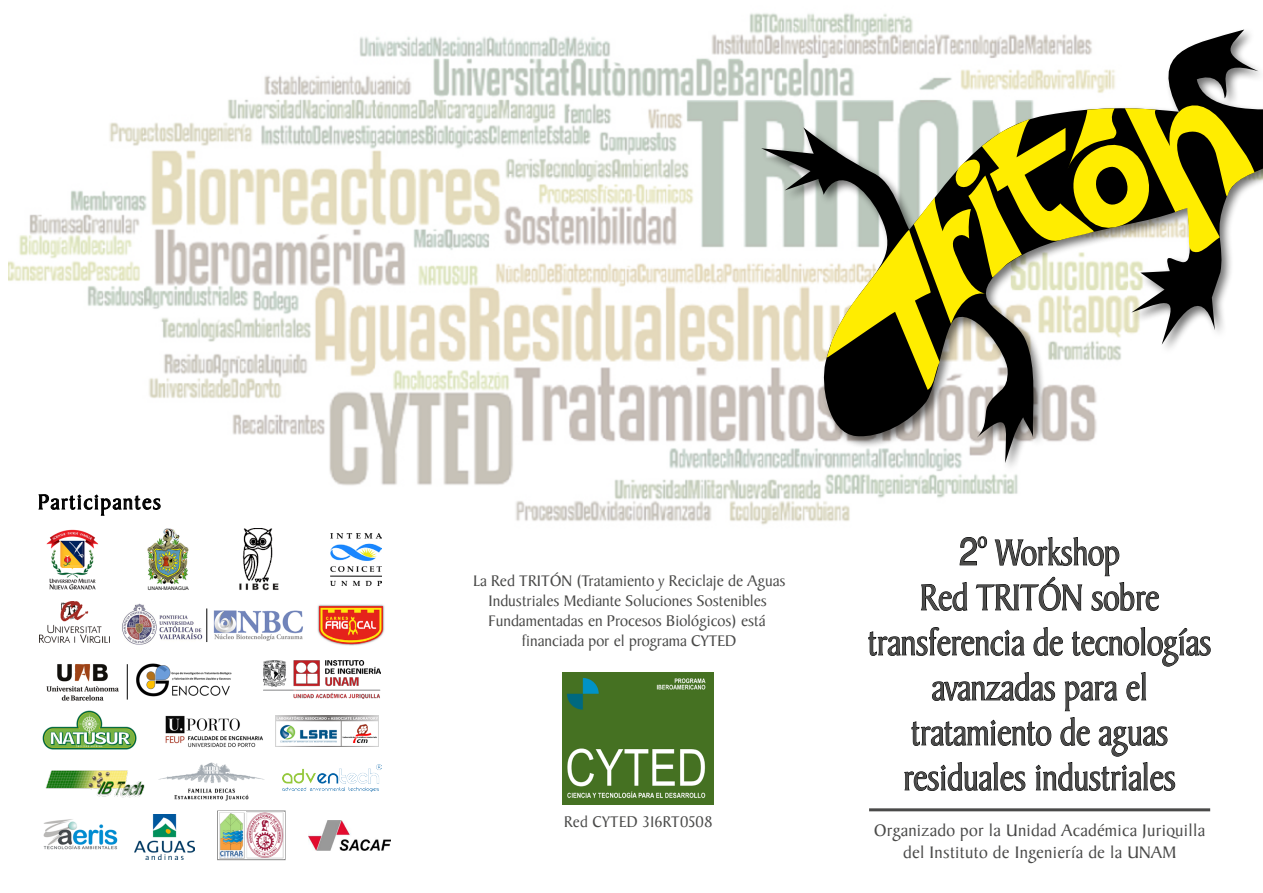
<style>
.page{position:relative;width:1263px;height:893px;background:#fff}
.page>*{position:absolute;margin:0;border:0;box-sizing:border-box;transform-origin:0 0}
.t1{font:39px/45px "Baker Signet";letter-spacing:-.01em;color:#4a4a49;text-align:center;scale:.87 1}
.t2{font:22.2px "Baker Signet";letter-spacing:.06em;color:#000}
.t3{font:18px/22.5px "Baker Signet";letter-spacing:.015em;color:#4a4a49;text-align:center}
.t4{font:16.5px/19.8px "Baker Signet";color:#4a4a49;text-align:center}
.t5{font:4.95px "Arial";color:#000}
.s1{font-family:"Helvetica"}
</style>
<div class="page">
<img style="left:9px;top:13px;width:1009px;height:512px">
<div style="left:759px;top:0;width:504px;height:474px;background:#000;opacity:.55"></div>
<svg style="left:761px;top:0;width:502px;height:463px"></svg>
<svg style="left:827px;top:102px;width:436px;height:288px"></svg>
<svg style="left:37px;top:494px;width:124px;height:31px"></svg>
<img style="left:46px;top:529px;width:52px;height:61px">
<img style="left:147px;top:528px;width:42px;height:57px">
<img style="left:239px;top:529px;width:40px;height:62px">
<img style="left:330px;top:534px;width:52px;height:52px">
<img style="left:39px;top:602px;width:71px;height:40px">
<img style="left:263px;top:660px;width:118px;height:39px">
<img style="left:122px;top:604px;width:86px;height:41px">
<img style="left:213px;top:610px;width:90px;height:31px">
<hr style="left:206px;top:608px;width:1px;height:34px;background:#000">
<img style="left:46px;top:664px;width:81px;height:37px">
<img style="left:136px;top:663px;width:96px;height:34px">
<hr style="left:127px;top:664px;width:1px;height:36px;background:#000">
<img style="left:165px;top:715px;width:98px;height:33px">
<img style="left:275px;top:715px;width:104px;height:32px">
<img style="left:45px;top:770px;width:100px;height:28px">
<img style="left:158px;top:762px;width:107px;height:39px">
<img style="left:309px;top:821px;width:81px;height:29px">
<img style="left:317px;top:604px;width:68px;height:42px">
<img style="left:42px;top:710px;width:95px;height:40px">
<img style="left:43px;top:819px;width:75px;height:31px">
<img style="left:134px;top:815px;width:60px;height:45px">
<img style="left:283px;top:764px;width:98px;height:28px">
<img style="left:563px;top:673px;width:151px;height:131px">
<div style="left:217px;top:811px;width:68px;height:49px;border:1px solid #878787"></div>
<img style="left:218px;top:812px;width:66px;height:47px">
<svg style="left:920px;top:536px;width:239px;height:75px"></svg>
<svg style="left:868px;top:627px;width:343px;height:84px"></svg>
<svg style="left:904px;top:717px;width:271px;height:74px"></svg>
<hr style="left:869px;top:808px;width:341px;height:3px;background:#4a4a49">
<h2 class="t2" style="left:38px;top:490px;width:124px">Participantes</h2>
<p class="t5" style="left:148px;top:585px;width:43px">UNAN-MANAGUA</p>
<p class="t4" style="left:473px;top:572px;width:314px">La Red TRITÓN (Tratamiento y Reciclaje de Aguas Industriales Mediante Soluciones Sostenibles Fundamentadas en Procesos Biológicos) está financiada por el programa CYTED</p>
<p class="t4" style="left:564px;top:813px;width:150px">Red CYTED 316RT0508</p>
<h1 class="t1" style="left:868px;top:531px;width:397px"><span class="s1">2</span><sup>o</sup> Workshop<br>Red TRITÓN sobre transferencia de tecnologías avanzadas para el tratamiento de aguas residuales industriales</h1>
<p class="t3" style="left:874px;top:819px;width:332px">Organizado por la Unidad Académica Juriquilla del Instituto de Ingeniería de la UNAM</p>
</div>
